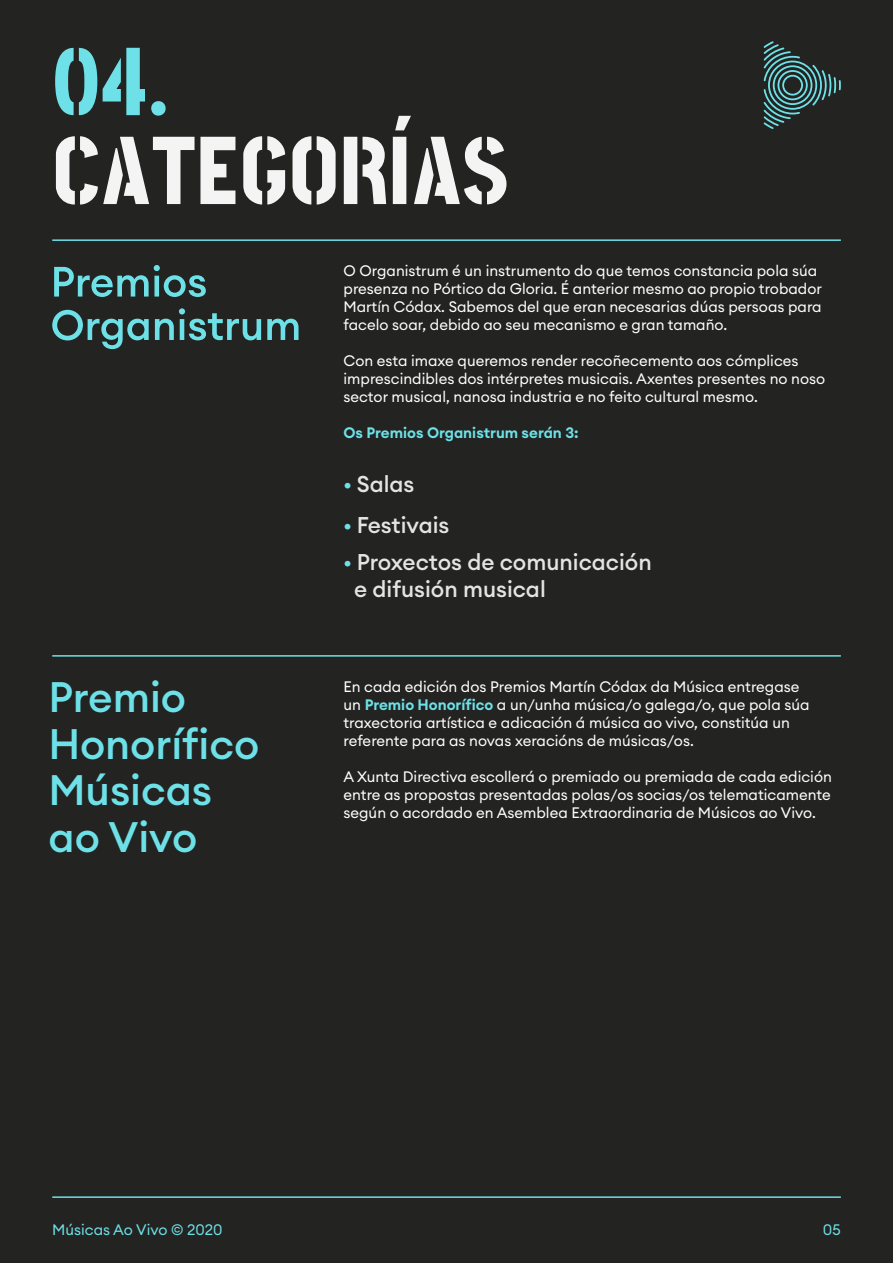
<style>
.page{position:relative;width:893px;height:1263px;background:#232321}
.page>*{position:absolute;margin:0;border:0;box-sizing:border-box;transform-origin:0 0}
.t1{font:800 98.4px "Post No Bills Colombo";letter-spacing:.005em;color:#f4f4f4}
.t2{font:800 98.4px "Post No Bills Colombo";color:#6de1e7}
.t3{font:500 42px/46.5px "Euclid Circular A";color:#6de1e7}
.t4{font:500 22.5px/27px "Euclid Circular A";color:#e3e4e3}
.t5{font:15px/18px "Euclid Circular A";color:#fff}
.t6{font:600 15px "Euclid Circular A";color:#6de1e7}
.t7{font:15px "Euclid Circular A";color:#6de1e7}
.s1{font-weight:600;font-size:21px;color:#6de1e7}
.s2{font-weight:600;color:#6de1e7}
</style>
<div class="page">
<svg style="left:54px;top:265px;width:152px;height:32px"></svg>
<svg style="left:52px;top:310px;width:97px;height:39px"></svg>
<svg style="left:155px;top:308px;width:106px;height:32px"></svg>
<svg style="left:267px;top:319px;width:32px;height:21px"></svg>
<hr style="left:52px;top:655px;width:789px;height:2px;background:#6de1e7">
<hr style="left:52px;top:239px;width:789px;height:2px;background:#6de1e7">
<svg style="left:764px;top:41px;width:77px;height:88px"></svg>
<hr style="left:52px;top:1196px;width:789px;height:2px;background:#6de1e7">
<h1 class="t2" style="left:52px;top:19px;width:118px">04.</h1>
<h1 class="t1" style="left:52px;top:107px;width:458px">CATEGORÍAS</h1>
<p class="t5" style="left:344px;top:262px;width:480px">O Organistrum é un instrumento do que temos constancia pola súa presenza no Pórtico da Gloria. É anterior mesmo ao propio trobador Martín Códax. Sabemos del que eran necesarias dúas persoas para facelo soar, debido ao seu mecanismo e gran tamaño.</p>
<p class="t5" style="left:344px;top:352px;width:483px">Con esta imaxe queremos render recoñecemento aos cómplices imprescindibles dos intérpretes musicais. Axentes presentes no noso sector musical, nanosa industria e no feito cultural mesmo.</p>
<p class="t6" style="left:344px;top:423px;width:237px">Os Premios Organistrum serán 3:</p>
<h2 class="t3" style="left:49px;top:674px;width:212px">Premio<br>Honorífico<br>Músicas ao Vivo</h2>
<h3 class="t4" style="left:344px;top:471px;width:72px"><span class="s1">•</span> Salas</h3>
<h3 class="t4" style="left:344px;top:511px;width:107px"><span class="s1">•</span> Festivais</h3>
<h3 class="t4" style="left:354px;top:549px;width:299px;text-indent:-11px"><span class="s1">•</span> Proxectos de comunicación e difusión musical</h3>
<p class="t5" style="left:344px;top:677px;width:467px">En cada edición dos Premios Martín Códax da Música entregase un <span class="s2">Premio Honorífico</span> a un/unha música/o galega/o, que pola súa traxectoria artística e adicación á música ao vivo, constitúa un referente para as novas xeracións de músicas/os.</p>
<p class="t5" style="left:344px;top:767px;width:490px;text-align:justify">A Xunta Directiva escollerá o premiado ou premiada de cada edición entre as propostas presentadas polas/os socias/os telematicamente según o acordado en Asemblea Extraordinaria de Músicos ao Vivo.</p>
<p class="t7" style="left:52px;top:1220px;width:172px">Músicas Ao Vivo © 2020</p>
<p class="t7" style="left:823px;top:1220px;width:19px">05</p>
</div>
